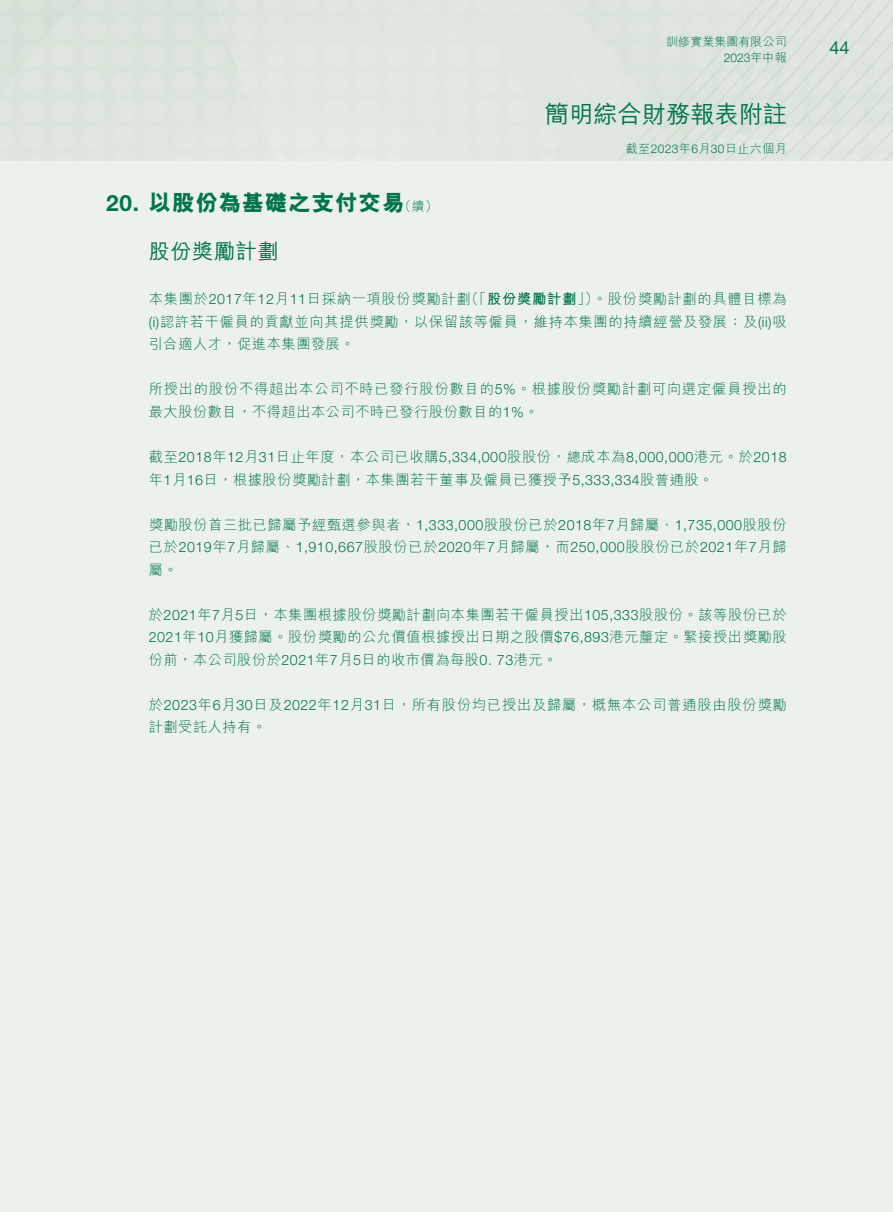
<style>
.page{position:relative;width:893px;height:1212px;background:#fff}
.page>*{position:absolute;margin:0;border:0;box-sizing:border-box;transform-origin:0 0}
.t1{font:500 24px "M Hei HK";letter-spacing:.01em;color:#00754a}
.t2{font:800 22.5px "M Hei HK";letter-spacing:.035em;color:#00754a}
.t3{font:500 21px "M Hei HK";letter-spacing:.035em;color:#00754a}
.t4{font:18px "Helvetica Neue LT Std";color:#00754a}
.t5{font:300 14.25px/22.5px "M Hei HK";letter-spacing:.04em;color:#00754a}
.t6{font:300 14.25px "Helvetica Neue LT Std";letter-spacing:.035em;color:#00754a}
.t7{font:300 12.75px "M Hei HK";color:#00754a}
.t8{font:300 12px "M Hei HK";letter-spacing:.005em;color:#00754a}
.t9{font:300 12px "Helvetica Neue LT Std";color:#00754a}
.s1{font-family:"M Hei HK"}
.s2{font-family:"Helvetica Neue LT Std";font-weight:700}
.s3{font-family:"Helvetica Neue LT Std"}
.s4{font-weight:700}
</style>
<div class="page">
<div style="left:0;top:0;width:893px;height:162px;background:#dee6dd"></div>
<div style="left:0;top:162px;width:893px;height:1050px;background:#ecf1ec"></div>
<p class="t8" style="left:666px;top:35px;width:122px">訓修實業集團有限公司</p>
<p class="t9" style="left:724px;top:51px;width:64px">2023<span class="s1">年中報</span></p>
<h1 class="t1" style="left:545px;top:97px;width:244px">簡明綜合財務報表附註</h1>
<h2 class="t2" style="left:106px;top:192px;width:299px"><span class="s2">20.</span> 以股份為基礎之支付交易</h2>
<h3 class="t3" style="left:149px;top:236px;width:131px">股份獎勵計劃</h3>
<p class="t7" style="left:399px;top:200px;width:41px">（續(</p>
<p class="t8" style="left:626px;top:143px;width:162px">截至<span class="s3">2023</span>年 月<span class="s3">6 30</span>日止六個月</p>
<p class="t5" style="left:464px;top:288px;width:324px">（「<span class="s4">股份獎勵計劃</span>」）。股份獎勵計劃的具體目標為</p>
<p class="t5" style="left:149px;top:288px;width:639px">本集團於<span class="s3">2017</span>年<span class="s3">12</span>月<span class="s3">11</span>日採納一項股份獎勵計劃<br><span class="s3">)i(</span> 認許若干僱員的貢獻並向其提供獎勵，以保留該等僱員，維持本集團的持續經營及發展；及 吸<span class="s3">)i i(</span>引合適人才，促進本集團發展。</p>
<p class="t5" style="left:149px;top:378px;width:639px">所授出的股份不得超出本公司不時已發行股份數目的<span class="s3">5%</span>。根據股份獎勵計劃可向選定僱員授出的最大股份數目，不得超出本公司不時已發行股份數目的<span class="s3">1%</span>。</p>
<p class="t6" style="left:149px;top:448px;width:639px"><span class="s1">截至</span>2018<span class="s1">年</span>12<span class="s1">月</span>31<span class="s1">日止年度，本公司已收購</span>5,334,000<span class="s1">股股份，總成本為</span>8,000,000<span class="s1">港元。於</span>2018</p>
<p class="t5" style="left:149px;top:468px;width:566px">年 月<span class="s3">1 16</span>日，根據股份獎勵計劃，本集團若干董事及僱員已獲授予<span class="s3">5,333,334</span>股普通股。</p>
<p class="t5" style="left:149px;top:513px;width:639px">獎勵股份首三批已歸屬予經甄選參與者，<span class="s3">1,333,000</span>股股份已於<span class="s3">2018</span>年<span class="s3">7</span>月歸屬、<span class="s3">1,735,000</span>股股份</p>
<p class="t6" style="left:149px;top:538px;width:639px"><span class="s1">已於</span>2019<span class="s1">年</span>7<span class="s1">月歸屬、</span>1,910,667<span class="s1">股股份已於</span>2020<span class="s1">年</span>7<span class="s1">月歸屬，而</span>250,000<span class="s1">股股份已於</span>2021<span class="s1">年</span>7<span class="s1">月歸</span></p>
<p class="t5" style="left:149px;top:558px;width:30px">屬。</p>
<p class="t5" style="left:149px;top:603px;width:639px;text-align:justify">於<span class="s3">2021</span>年 月<span class="s3">7</span> 日<span class="s3">5</span> ，本集團根據股份獎勵計劃向本集團若干僱員授出<span class="s3">105,333</span>股股份。該等股份已於<span class="s3">2021</span>年<span class="s3">10</span>月獲歸屬。股份獎勵的公允價值根據授出日期之股價<span class="s3">$76,893</span>港元釐定。緊接授出獎勵股份前，本公司股份於<span class="s3">2021</span>年 月<span class="s3">7 5</span>日的收市價為每股<span class="s3">0. 73</span>港元。</p>
<p class="t5" style="left:149px;top:693px;width:639px">於<span class="s3">2023</span>年<span class="s3">6</span>月<span class="s3">30</span>日及<span class="s3">2022</span>年<span class="s3">12</span>月<span class="s3">31</span>日，所有股份均已授出及歸屬，概無本公司普通股由股份獎勵計劃受託人持有。</p>
<p class="t4" style="left:830px;top:37px;width:22px">44</p>
</div>
